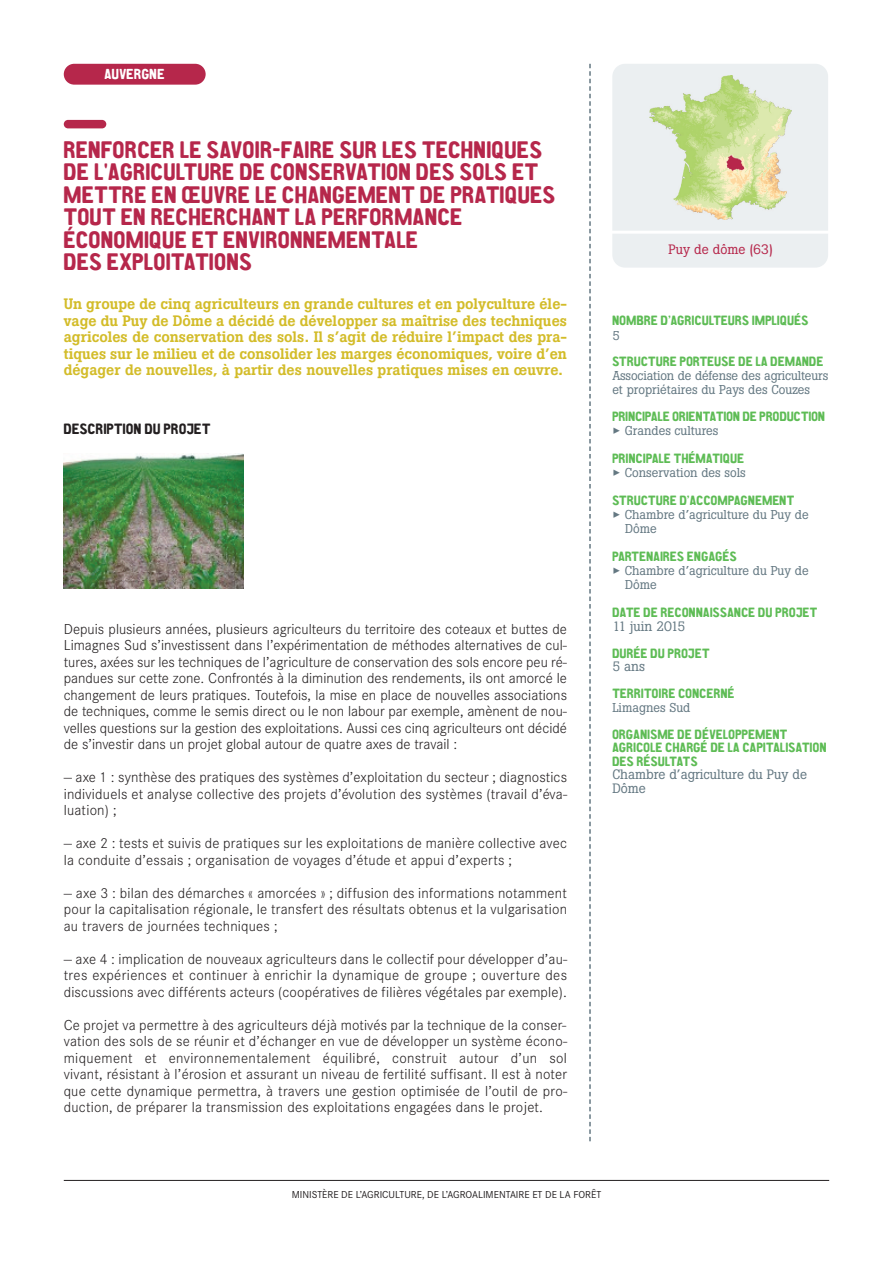
<style>
.page{position:relative;width:893px;height:1263px;background:#fff}
.page>*{position:absolute;margin:0;border:0;box-sizing:border-box;transform-origin:0 0}
.t1{font:24px/22.5px "CA Aires Pro";color:#b6274b}
.t2{font:300 15px/16.5px "Corporate S";letter-spacing:.015em;color:#231f20;text-align:justify}
.t3{font:500 15px/16.5px "Boton";color:#d3bc29;text-align:justify}
.t4{font:15px "CA Aires Pro";color:#231f20}
.t5{font:14.55px "CA Aires Pro";color:#fff}
.t6{font:13.5px/13.5px "CA Aires Pro";color:#5ebc55}
.t7{font:13.5px/13.5px "Boton";color:#647882}
.t8{font:13.5px "Boton";color:#b6274b}
.t9{font:12.75px/14.2px "Boton";color:#647882}
.t10{font:10.5px "Corporate S";color:#231f20}
</style>
<div class="page">
<hr style="left:64px;top:1180px;width:765px;height:1px;background:#231f20">
<div style="left:612px;top:64px;width:216px;height:204px;background:#ebeff1"></div>
<div style="left:64px;top:64px;width:142px;height:21px;background:#b6274b;border-radius:10px"></div>
<svg style="left:589px;top:64px;width:2px;height:1077px"></svg>
<div style="left:64px;top:120px;width:42px;height:8px;background:#b6274b;border-radius:4px"></div>
<hr style="left:600px;top:231px;width:241px;height:3px;background:#fff">
<img style="left:64px;top:453px;width:180px;height:135px">
<img style="left:649px;top:75px;width:142px;height:145px">
<p class="t5" style="left:104px;top:69px;width:62px">AUVERGNE</p>
<h1 class="t1" style="left:64px;top:141px;width:494px">RENFORCER LE SAVOIR-FAIRE SUR LES TECHNIQUES DE L'AGRICULTURE DE CONSERVATION DES SOLS ET METTRE EN ŒUVRE LE CHANGEMENT DE PRATIQUES TOUT EN RECHERCHANT LA PERFORMANCE ÉCONOMIQUE ET ENVIRONNEMENTALE<br>DES EXPLOITATIONS</h1>
<p class="t3" style="left:64px;top:297px;width:505px">Un groupe de cinq agriculteurs en grande cultures et en polyculture éle&shy;vage du Puy de Dôme a décidé de développer sa maîtrise des techniques agricoles de conservation des sols. Il s’agit de réduire l’impact des pra&shy;tiques sur le milieu et de consolider les marges économiques, voire d’en dégager de nouvelles, à partir des nouvelles pratiques mises en œuvre.</p>
<p class="t4" style="left:64px;top:423px;width:148px">DESCRIPTION DU PROJET</p>
<p class="t2" style="left:64px;top:620px;width:505px">Depuis plusieurs années, plusieurs agriculteurs du territoire des coteaux et buttes de Limagnes Sud s’investissent dans l’expérimentation de méthodes alternatives de cul&shy;tures, axées sur les techniques de l’agriculture de conservation des sols encore peu ré&shy;pandues sur cette zone. Confrontés à la diminution des rendements, ils ont amorcé le changement de leurs pratiques. Toutefois, la mise en place de nouvelles associations de techniques, comme le semis direct ou le non labour par exemple, amènent de nou&shy;velles questions sur la gestion des exploitations. Aussi ces cinq agriculteurs ont décidé de s’investir dans un projet global autour de quatre axes de travail :</p>
<p class="t2" style="left:64px;top:769px;width:505px">— axe 1 : synthèse des pratiques des systèmes d’exploitation du secteur ; diagnostics individuels et analyse collective des projets d’évolution des systèmes (travail d’éva&shy;luation) ;</p>
<p class="t2" style="left:64px;top:835px;width:505px">— axe 2 : tests et suivis de pratiques sur les exploitations de manière collective avec la conduite d’essais ; organisation de voyages d’étude et appui d’experts ;</p>
<p class="t2" style="left:64px;top:884px;width:505px">— axe 3 : bilan des démarches « amorcées » ; diffusion des informations notamment pour la capitalisation régionale, le transfert des résultats obtenus et la vulgarisation au travers de journées techniques ;</p>
<p class="t2" style="left:64px;top:950px;width:505px">— axe 4 : implication de nouveaux agriculteurs dans le collectif pour développer d’au&shy;tres expériences et continuer à enrichir la dynamique de groupe ; ouverture des discussions avec différents acteurs (coopératives de filières végétales par exemple).</p>
<p class="t2" style="left:64px;top:1016px;width:505px">Ce projet va permettre à des agriculteurs déjà motivés par la technique de la conser&shy;vation des sols de se réunir et d’échanger en vue de développer un système écono&shy;miquement et environnementalement équilibré, construit autour d’un sol vivant, résistant à l’érosion et assurant un niveau de fertilité suffisant. Il est à noter que cette dynamique permettra, à travers une gestion optimisée de l’outil de pro&shy;duction, de préparer la transmission des exploitations engagées dans le projet.</p>
<p class="t8" style="left:669px;top:245px;width:106px">Puy de dôme (63)</p>
<p class="t6" style="left:612px;top:315px;width:198px">NOMBRE D’AGRICULTEURS IMPLIQUÉS</p>
<p class="t9" style="left:612px;top:329px;width:9px">5</p>
<p class="t6" style="left:612px;top:356px;width:213px">STRUCTURE PORTEUSE DE LA DEMANDE</p>
<p class="t9" style="left:612px;top:370px;width:217px">Association de défense des agriculteurs et propriétaires du Pays des Couzes</p>
<p class="t6" style="left:612px;top:411px;width:215px">PRINCIPALE ORIENTATION DE PRODUCTION</p>
<p class="t9" style="left:612px;top:424px;width:108px">✓ Grandes cultures</p>
<p class="t6" style="left:612px;top:453px;width:134px">PRINCIPALE THÉMATIQUE</p>
<p class="t9" style="left:612px;top:466px;width:135px">✓ Conservation des sols</p>
<p class="t6" style="left:612px;top:495px;width:184px">STRUCTURE D’ACCOMPAGNEMENT</p>
<p class="t9" style="left:625px;top:508px;width:185px;text-indent:-13px">✓ Chambre d’agriculture du Puy de<br>Dôme</p>
<p class="t6" style="left:612px;top:551px;width:126px">PARTENAIRES ENGAGÉS</p>
<p class="t9" style="left:625px;top:565px;width:185px;text-indent:-13px">✓ Chambre d’agriculture du Puy de<br>Dôme</p>
<p class="t6" style="left:612px;top:607px;width:207px">DATE DE RECONNAISSANCE DU PROJET</p>
<p class="t7" style="left:612px;top:620px;width:75px">11 juin 2015</p>
<p class="t6" style="left:612px;top:648px;width:99px">DURÉE DU PROJET</p>
<p class="t7" style="left:612px;top:661px;width:34px">5 ans</p>
<p class="t6" style="left:612px;top:688px;width:124px">TERRITOIRE CONCERNÉ</p>
<p class="t9" style="left:612px;top:702px;width:80px">Limagnes Sud</p>
<p class="t6" style="left:612px;top:729px;width:216px">ORGANISME DE DÉVELOPPEMENT<br>AGRICOLE CHARGÉ DE LA CAPITALISATION<br>DES RÉSULTATS</p>
<p class="t7" style="left:612px;top:769px;width:196px">Chambre d’agriculture du Puy de<br>Dôme</p>
<p class="t10" style="left:292px;top:1188px;width:311px">MINISTÈRE DE L’AGRICULTURE, DE L’AGROALIMENTAIRE ET DE LA FORÊT</p>
</div>
